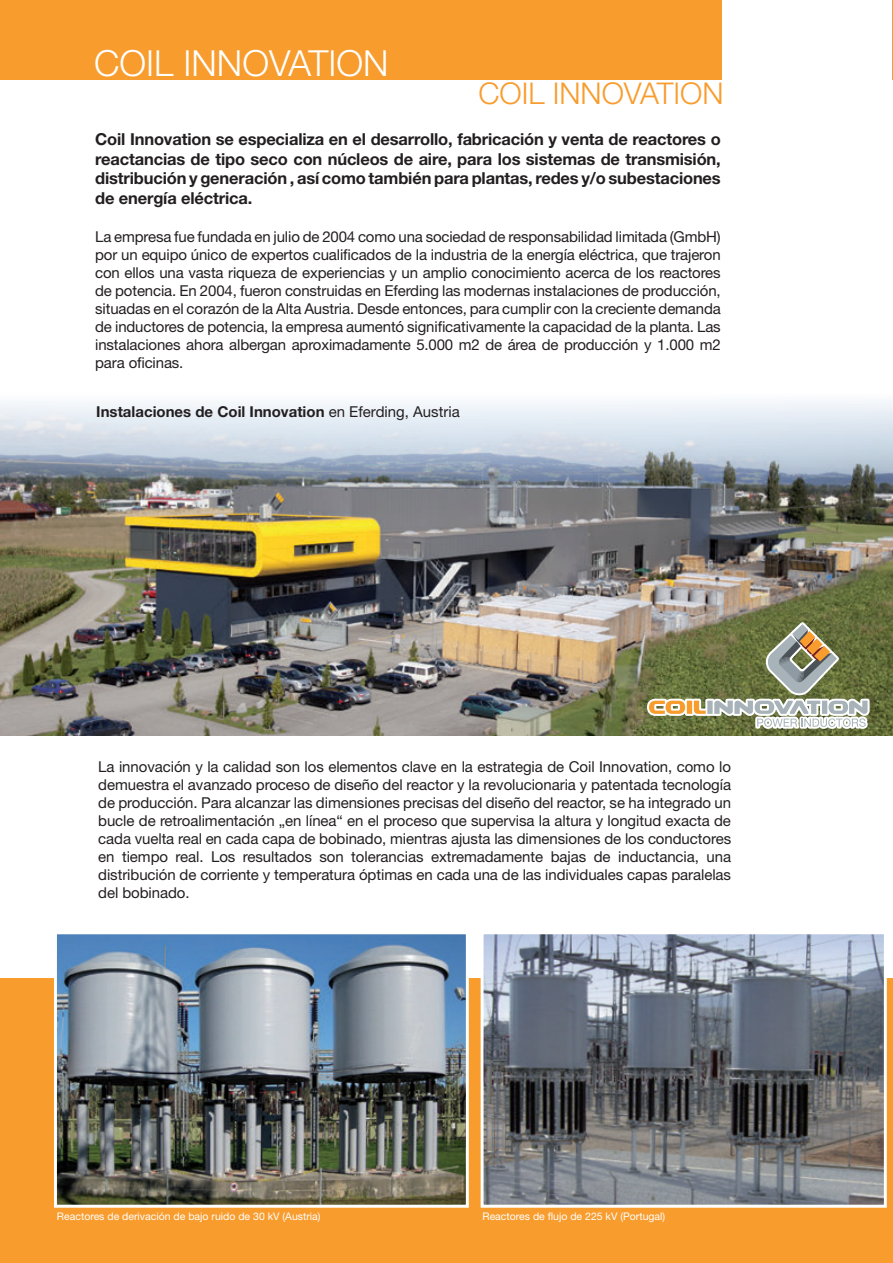
<style>
.page{position:relative;width:893px;height:1263px;background:#fff}
.page>*{position:absolute;margin:0;border:0;box-sizing:border-box;transform-origin:0 0}
.t1{font:300 36px "Helvetica Neue LT Std";color:#fff}
.t2{font:300 30px "Helvetica Neue LT Std";color:#f89c2d}
.t3{font:700 16.5px/19.8px "Helvetica Neue LT Std";letter-spacing:-.01em;color:#231f20;text-align:justify}
.t4{font:15px/18px "Helvetica Neue LT Std";letter-spacing:-.005em;color:#231f20;text-align:justify}
.t5{font:700 15px "Helvetica Neue LT Std";color:#231f20}
.t6{font:10.5px "Helvetica Neue LT Std";color:#fff}
.s1{font-weight:400}
</style>
<div class="page">
<div style="left:0;top:978px;width:893px;height:285px;background:#f89c2d"></div>
<div style="left:0;top:0;width:721px;height:80px;background:#f89c2d"></div>
<img style="left:0;top:401px;width:893px;height:335px">
<svg style="left:644px;top:597px;width:228px;height:139px;background:#878b67"></svg>
<hr style="left:892px;top:0;width:1px;height:80px;background:#f89c2d">
<img style="left:58px;top:935px;width:407px;height:269px">
<div style="left:54px;top:931px;width:415px;height:277px;border:3px solid #fff"></div>
<img style="left:485px;top:935px;width:398px;height:269px">
<div style="left:481px;top:931px;width:406px;height:277px;border:3px solid #fff"></div>
<h1 class="t1" style="left:94px;top:41px;width:296px">COIL INNOVATION</h1>
<h2 class="t2" style="left:478px;top:75px;width:247px">COIL INNOVATION</h2>
<p class="t3" style="left:95px;top:129px;width:627px">Coil Innovation se especializa en el desarrollo, fabricación y venta de reactores o reactancias de tipo seco con núcleos de aire, para los sistemas de transmisión, distribución y generación , así como también para plantas, redes y/o subestaciones de energía eléctrica.</p>
<p class="t4" style="left:95px;top:227px;width:627px">La empresa fue fundada en julio de 2004 como una sociedad de responsabilidad limitada (GmbH) por un equipo único de expertos cualificados de la industria de la energía eléctrica, que trajeron con ellos una vasta riqueza de experiencias y un amplio conocimiento acerca de los reactores de potencia. En 2004, fueron construidas en Eferding las modernas instalaciones de producción, situadas en el corazón de la Alta Austria. Desde entonces, para cumplir con la creciente demanda de inductores de potencia, la empresa aumentó significativamente la capacidad de la planta. Las instalaciones ahora albergan aproximadamente 5.000 m2 de área de producción y 1.000 m2 para oficinas.</p>
<p class="t5" style="left:96px;top:402px;width:365px">Instalaciones de Coil Innovation <span class="s1">en Eferding, Austria</span></p>
<p class="t4" style="left:98px;top:757px;width:634px">La innovación y la calidad son los elementos clave en la estrategia de Coil Innovation, como lo demuestra el avanzado proceso de diseño del reactor y la revolucionaria y patentada tecnología de producción. Para alcanzar las dimensiones precisas del diseño del reactor, se ha integrado un bucle de retroalimentación „en línea“ en el proceso que supervisa la altura y longitud exacta de cada vuelta real en cada capa de bobinado, mientras ajusta las dimensiones de los conductores en tiempo real. Los resultados son tolerancias extremadamente bajas de inductancia, una distribución de corriente y temperatura óptimas en cada una de las individuales capas paralelas del bobinado.</p>
<p class="t6" style="left:57px;top:1210px;width:265px">Reactores de derivación de bajo ruido de 30 kV (Austria)</p>
<p class="t6" style="left:482px;top:1210px;width:184px">Reactores de flujo de 225 kV (Portugal)</p>
</div>
